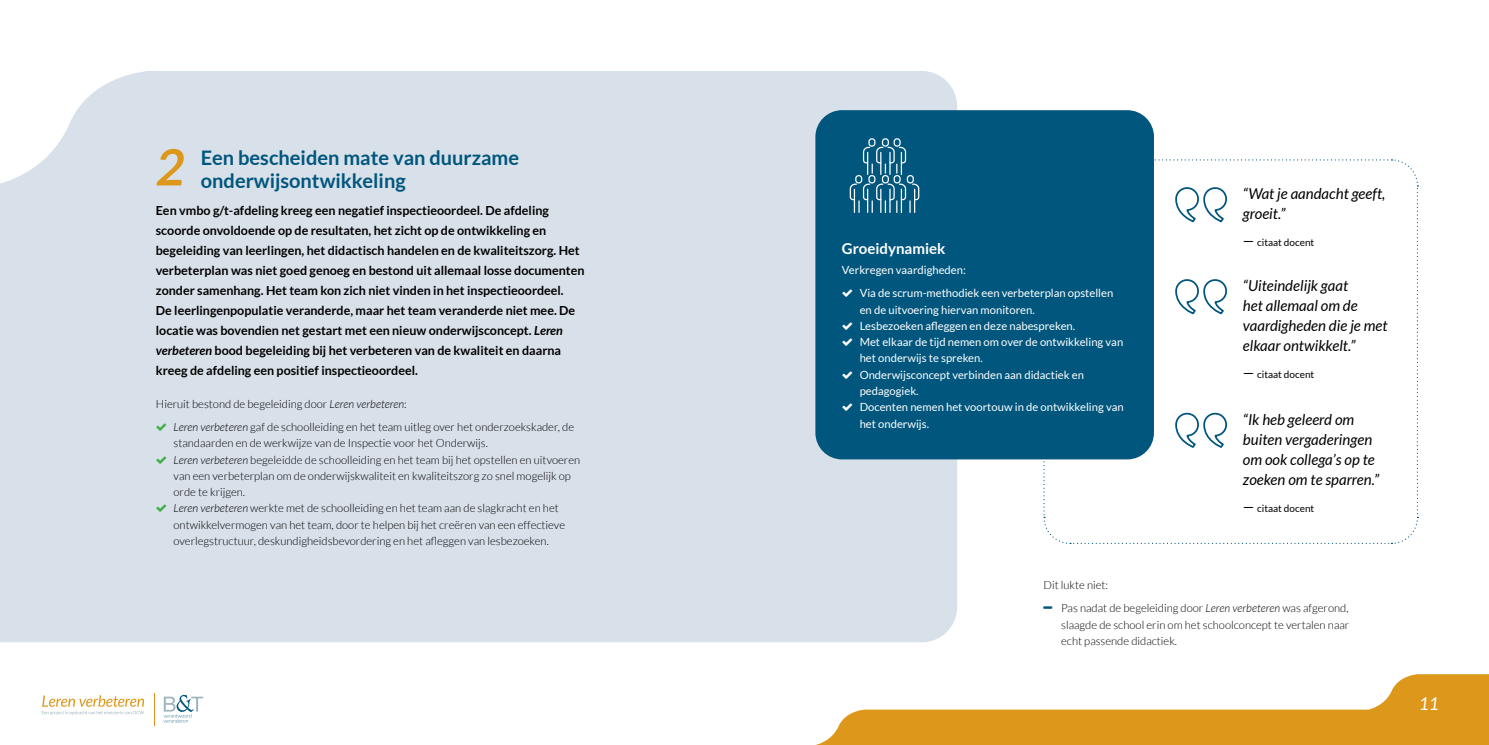
<style>
.page{position:relative;width:1489px;height:745px;background:#fff}
.page>*{position:absolute;margin:0;border:0;box-sizing:border-box;transform-origin:0 0}
.t1{font:italic 700 50px "Lato";color:#dd971a}
.t2{font:700 20px/22.5px "Lato";color:#00567d}
.t3{font:italic 17.5px "Lato";color:#fff}
.t4{font:italic 15px/20px "Lato";color:#000}
.t5{font:700 15px "Lato";color:#fff}
.t6{font:700 12.5px/20px "Lato";color:#000}
.t7{font:300 11.25px/16.2px "Lato";color:#000}
.t8{font:11.25px/16.2px "Lato";color:#fff}
.t9{font:10px "Lato";color:#000}
.s1{font-style:italic}
.s2{font-style:italic;font-size:15px}
</style>
<div class="page">
<div style="left:0;top:71px;width:957px;height:571px;background:#d8e0e9"></div>
<svg style="left:819px;top:674px;width:669px;height:70px;fill:#dd971a"></svg>
<svg style="left:163px;top:694px;width:40px;height:28px"></svg>
<hr style="left:154px;top:693px;width:1px;height:32px;background:#dd971a">
<svg style="left:42px;top:695px;width:102px;height:19px"></svg>
<svg style="left:0;top:71px;width:149px;height:113px"></svg>
<div style="left:815px;top:110px;width:338px;height:349px;background:#00567d;border-radius:27px"></div>
<div style="left:855px;top:175px;width:7px;height:8px;border:1px solid #fff;border-radius:3px"></div>
<div style="left:868px;top:175px;width:7px;height:8px;border:1px solid #fff;border-radius:3px"></div>
<div style="left:906px;top:175px;width:7px;height:8px;border:1px solid #fff;border-radius:3px"></div>
<div style="left:893px;top:175px;width:7px;height:8px;border:1px solid #fff;border-radius:3px"></div>
<div style="left:881px;top:175px;width:7px;height:8px;border:1px solid #fff;border-radius:3px"></div>
<svg style="left:849px;top:183px;width:70px;height:29px"></svg>
<div style="left:868px;top:138px;width:7px;height:9px;border:1px solid #fff;border-radius:3px"></div>
<div style="left:893px;top:138px;width:7px;height:9px;border:1px solid #fff;border-radius:3px"></div>
<div style="left:881px;top:138px;width:7px;height:9px;border:1px solid #fff;border-radius:3px"></div>
<svg style="left:862px;top:146px;width:44px;height:28px"></svg>
<svg style="left:1042px;top:158px;width:376px;height:386px"></svg>
<svg style="left:157px;top:423px;width:9px;height:8px"></svg>
<svg style="left:157px;top:456px;width:9px;height:7px"></svg>
<svg style="left:157px;top:504px;width:9px;height:8px"></svg>
<h1 class="t1" style="left:156px;top:148px;width:30px">2</h1>
<h2 class="t2" style="left:201px;top:148px;width:320px">Een bescheiden mate van duurzame onderwijsontwikkeling</h2>
<p class="t6" style="left:156px;top:201px;width:430px">Een vmbo g/t-afdeling kreeg een negatief inspectieoordeel. De afdeling scoorde onvoldoende op de resultaten, het zicht op de ontwikkeling en begeleiding van leerlingen, het didactisch handelen en de kwaliteitszorg. Het verbeterplan was niet goed genoeg en bestond uit allemaal losse documenten zonder samenhang. Het team kon zich niet vinden in het inspectieoordeel.<br>De leerlingenpopulatie veranderde, maar het team veranderde niet mee. De locatie was bovendien net gestart met een nieuw onderwijsconcept. <span class="s1">Leren verbeteren</span> bood begeleiding bij het verbeteren van de kwaliteit en daarna kreeg de afdeling een positief inspectieoordeel.</p>
<p class="t7" style="left:173px;top:392px;width:402px;line-height:23.4px;text-indent:-18px">Hieruit bestond de begeleiding door <span class="s1">Leren verbeteren</span>:<br><span class="s1">Leren verbeteren</span> gaf de schoolleiding en het team uitleg over het onderzoekskader, de</p>
<p class="t7" style="left:173px;top:436px;width:408px">standaarden en de werkwijze van de Inspectie voor het Onderwijs.<br><span class="s1">Leren verbeteren</span> begeleidde de schoolleiding en het team bij het opstellen en uitvoeren van een verbeterplan om de onderwijskwaliteit en kwaliteitszorg zo snel mogelijk op orde te krijgen.<br><span class="s1">Leren verbeteren</span> werkte met de schoolleiding en het team aan de slagkracht en het ontwikkelvermogen van het team, door te helpen bij het creëren van een effectieve overlegstructuur, deskundigheidsbevordering en het afleggen van lesbezoeken.</p>
<h3 class="t5" style="left:842px;top:243px;width:105px">Groeidynamiek</h3>
<p class="t8" style="left:859px;top:259px;width:255px;line-height:23.4px;text-indent:-18px">Verkregen vaardigheden:<br>Via de scrum-methodiek een verbeterplan opstellen</p>
<p class="t8" style="left:859px;top:302px;width:265px">en de uitvoering hiervan monitoren.<br>Lesbezoeken afleggen en deze nabespreken.<br>Met elkaar de tijd nemen om over de ontwikkeling van het onderwijs te spreken.<br>Onderwijsconcept verbinden aan didactiek en pedagogiek.<br>Docenten nemen het voortouw in de ontwikkeling van het onderwijs.</p>
<h3 class="t4" style="left:1242px;top:185px;width:144px">“Wat je aandacht geeft, groeit.”</h3>
<p class="t9" style="left:1242px;top:238px;width:73px"><span class="s2">—</span> citaat docent</p>
<h3 class="t4" style="left:1242px;top:276px;width:146px">“Uiteindelijk gaat<br>het allemaal om de vaardigheden die je met elkaar ontwikkelt.”</h3>
<p class="t9" style="left:1242px;top:370px;width:73px"><span class="s2">—</span> citaat docent</p>
<h3 class="t4" style="left:1242px;top:410px;width:138px">“Ik heb geleerd om buiten vergaderingen om ook collega’s op te zoeken om te sparren.”</h3>
<p class="t9" style="left:1242px;top:504px;width:73px"><span class="s2">—</span> citaat docent</p>
<p class="t7" style="left:1061px;top:573px;width:289px;line-height:23.4px;text-indent:-18px">Dit lukte niet:<br>Pas nadat de begeleiding door <span class="s1">Leren verbeteren</span> was afgerond,</p>
<p class="t7" style="left:1061px;top:617px;width:290px">slaagde de school erin om het schoolconcept te vertalen naar echt passende didactiek.</p>
<h3 class="t3" style="left:1418px;top:696px;width:22px">11</h3>
</div>
